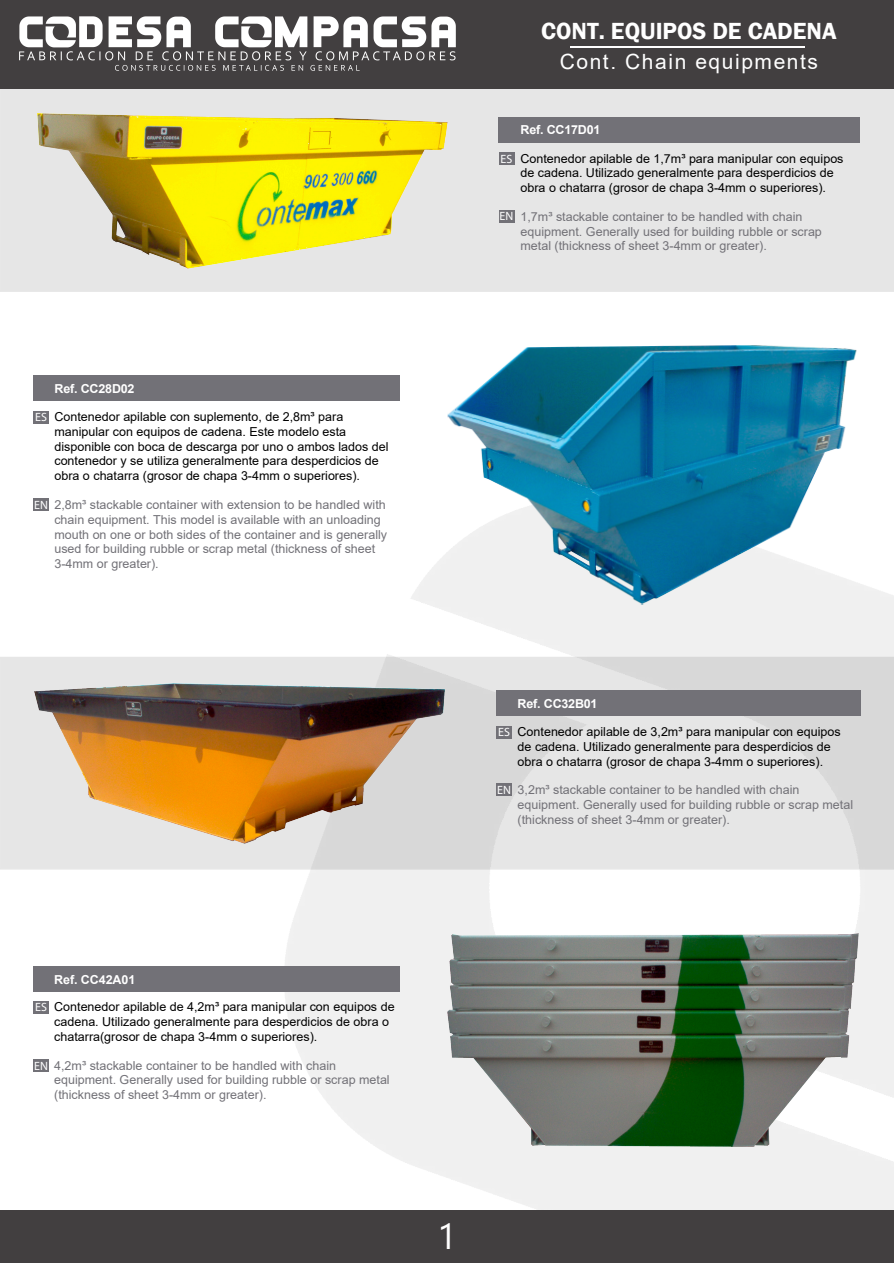
<style>
.page{position:relative;width:894px;height:1263px;background:#fff}
.page>*{position:absolute;margin:0;border:0;box-sizing:border-box;transform-origin:0 0}
.t1{font:36px "Nirmala UI";color:#fff}
.t2{font:600 24px "Franklin Gothic";color:#fff}
.t3{font:21px "Arial";letter-spacing:.075em;color:#fff}
.t4{font:12.3px/14.9px "Arial";color:#000}
.t5{font:12.3px/14.9px "Arial";color:#727177}
.t6{font:700 12.3px "Arial";letter-spacing:-.015em;color:#fff}
.t7{font:12px "Myriad Pro";color:#fff}
</style>
<div class="page">
<img style="left:229px;top:553px;width:665px;height:657px">
<div style="left:0;top:1210px;width:894px;height:53px;background:#423f40"></div>
<div style="left:0;top:89px;width:894px;height:203px;background:#e6e6e6"></div>
<svg style="left:0;top:657px;width:894px;height:213px;background:#e1e1e1"></svg>
<div style="left:33px;top:375px;width:367px;height:26px;background:#727177"></div>
<div style="left:33px;top:967px;width:367px;height:25px;background:#727177"></div>
<div style="left:496px;top:691px;width:364px;height:25px;background:#727177"></div>
<div style="left:499px;top:118px;width:361px;height:25px;background:#727177"></div>
<div style="left:499px;top:210px;width:15px;height:12px;background:#727177"></div>
<div style="left:499px;top:153px;width:16px;height:12px;background:#727177"></div>
<div style="left:33px;top:499px;width:16px;height:12px;background:#727177"></div>
<div style="left:34px;top:411px;width:15px;height:12px;background:#727177"></div>
<div style="left:496px;top:784px;width:16px;height:12px;background:#727177"></div>
<div style="left:496px;top:726px;width:16px;height:13px;background:#727177"></div>
<div style="left:33px;top:1060px;width:16px;height:12px;background:#727177"></div>
<div style="left:33px;top:1001px;width:16px;height:12px;background:#727177"></div>
<img style="left:37px;top:113px;width:410px;height:155px">
<img style="left:447px;top:345px;width:412px;height:262px">
<img style="left:34px;top:683px;width:410px;height:160px">
<img style="left:447px;top:933px;width:412px;height:213px">
<div style="left:0;top:0;width:894px;height:89px;background:#423f40"></div>
<img style="left:19px;top:16px;width:437px;height:55px">
<hr style="left:571px;top:46px;width:234px;height:2px;background:#fff">
<p class="t6" style="left:55px;top:380px;width:82px">Ref. CC28D02</p>
<p class="t4" style="left:54px;top:409px;width:336px">Contenedor apilable con suplemento, de 2,8m³ para manipular con equipos de cadena. Este modelo esta disponible con boca de descarga por uno o ambos lados del contenedor y se utiliza generalmente para desperdicios de obra o chatarra (grosor de chapa 3-4mm o superiores).</p>
<p class="t5" style="left:54px;top:497px;width:334px">2,8m³ stackable container with extension to be handled with chain equipment. This model is available with an unloading mouth on one or both sides of the container and is generally used for building rubble or scrap metal (thickness of sheet 3-4mm or greater).</p>
<p class="t7" style="left:35px;top:410px;width:13px">ES</p>
<p class="t7" style="left:34px;top:497px;width:15px">EN</p>
<h2 class="t2" style="left:541px;top:16px;width:297px">CONT. EQUIPOS DE CADENA</h2>
<h3 class="t3" style="left:560px;top:47px;width:260px">Cont. Chain equipments</h3>
<p class="t7" style="left:501px;top:151px;width:13px">ES</p>
<p class="t7" style="left:500px;top:209px;width:15px">EN</p>
<p class="t6" style="left:521px;top:121px;width:81px">Ref. CC17D01</p>
<p class="t4" style="left:521px;top:151px;width:325px">Contenedor apilable de 1,7m³ para manipular con equipos de cadena. Utilizado generalmente para desperdicios de obra o chatarra (grosor de chapa 3-4mm o superiores).</p>
<p class="t5" style="left:521px;top:209px;width:303px">1,7m³ stackable container to be handled with chain equipment. Generally used for building rubble or scrap metal (thickness of sheet 3-4mm or greater).</p>
<p class="t6" style="left:518px;top:695px;width:81px">Ref. CC32B01</p>
<p class="t4" style="left:518px;top:725px;width:325px">Contenedor apilable de 3,2m³ para manipular con equipos de cadena. Utilizado generalmente para desperdicios de obra o chatarra (grosor de chapa 3-4mm o superiores).</p>
<p class="t5" style="left:518px;top:783px;width:337px">3,2m³ stackable container to be handled with chain equipment. Generally used for building rubble or scrap metal (thickness of sheet 3-4mm or greater).</p>
<p class="t7" style="left:498px;top:725px;width:13px">ES</p>
<p class="t7" style="left:497px;top:782px;width:15px">EN</p>
<p class="t6" style="left:54px;top:971px;width:83px">Ref. CC42A01</p>
<p class="t4" style="left:54px;top:1000px;width:342px">Contenedor apilable de 4,2m³ para manipular con equipos de cadena. Utilizado generalmente para desperdicios de obra o chatarra(grosor de chapa 3-4mm o superiores).</p>
<p class="t5" style="left:54px;top:1058px;width:337px">4,2m³ stackable container to be handled with chain equipment. Generally used for building rubble or scrap metal (thickness of sheet 3-4mm or greater).</p>
<p class="t7" style="left:35px;top:1000px;width:13px">ES</p>
<p class="t7" style="left:34px;top:1058px;width:15px">EN</p>
<h1 class="t1" style="left:437px;top:1207px;width:21px">1</h1>
</div>
